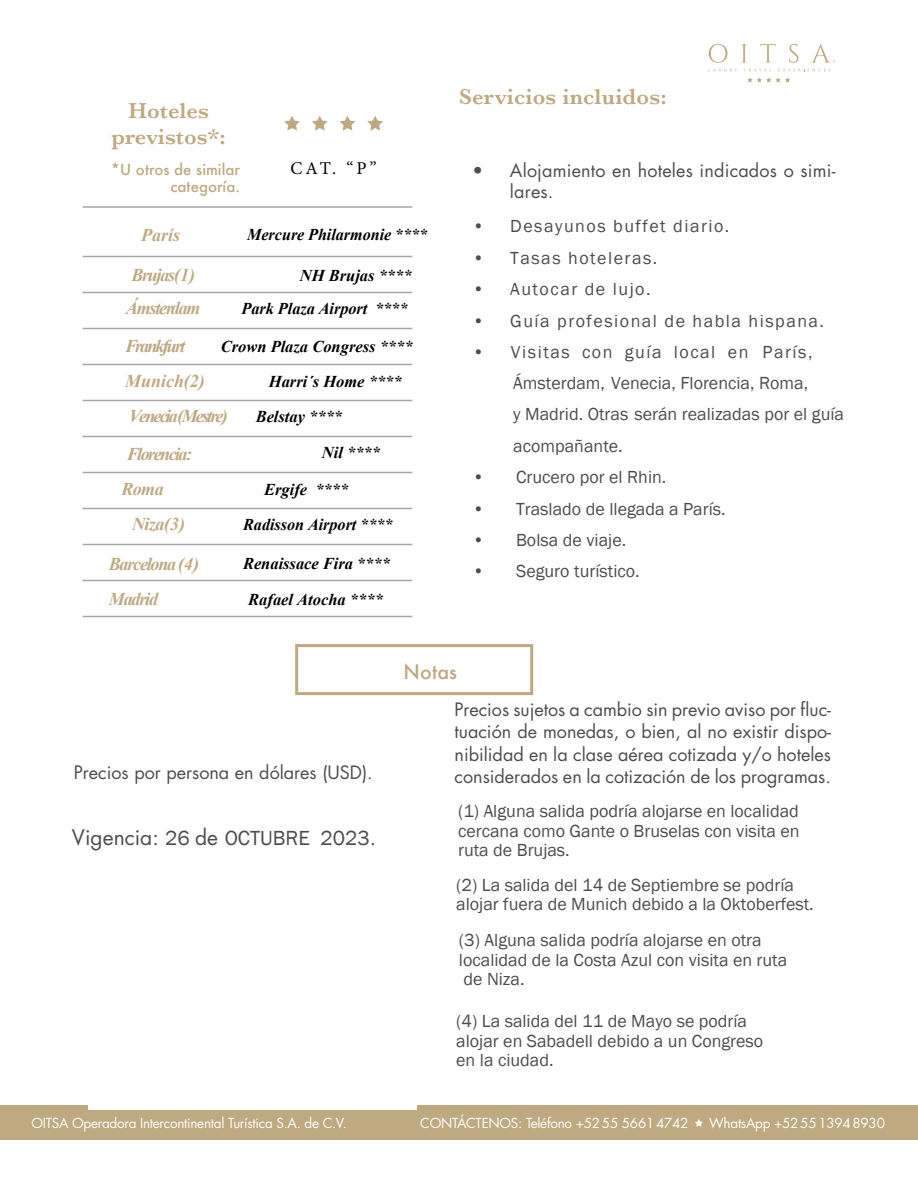
<style>
.page{position:relative;width:918px;height:1188px;background:#fff}
.page>*{position:absolute;margin:0;border:0;box-sizing:border-box;transform-origin:0 0}
.t1{font:600 22.5px/25.8px "Baskerville";letter-spacing:.01em;color:#bea980;text-align:center}
.t2{font:21px "Franklin Gothic";color:#4d4d4d}
.t3{font:500 19.5px "Futura";letter-spacing:.005em;color:#bea980}
.t4{font:18px/19.6px "Franklin Gothic";color:#4d4d4d}
.t5{font:18px/22.5px "Futura Std";color:#4d4d4d}
.t6{font:18px "Franklin Gothic";letter-spacing:.085em;color:#4d4d4d}
.t7{font:italic 700 18px "Times New Roman";letter-spacing:-.065em;color:#bea980}
.t8{font:italic 700 18px "Times New Roman";letter-spacing:-.1em;color:#bea980}
.t9{font:italic 700 18px "Times New Roman";letter-spacing:-.085em;color:#bea980}
.t10{font:18px "Minion Pro";color:#000}
.t11{font:italic 700 16.5px "Times New Roman";color:#000}
.t12{font:500 15px/16.5px "Futura";color:#bea980;text-align:right}
.t13{font:13.5px "Futura Std";letter-spacing:-.02em;color:#fff}
.s1{font-family:"Futura Std"}
</style>
<div class="page">
<svg style="left:747px;top:77px;width:43px;height:5px"></svg>
<svg style="left:708px;top:69px;width:29px;height:2px"></svg>
<svg style="left:744px;top:69px;width:26px;height:2px"></svg>
<svg style="left:778px;top:69px;width:52px;height:2px"></svg>
<svg style="left:709px;top:44px;width:18px;height:19px"></svg>
<svg style="left:741px;top:44px;width:6px;height:18px"></svg>
<svg style="left:760px;top:44px;width:16px;height:18px"></svg>
<svg style="left:789px;top:44px;width:9px;height:19px"></svg>
<svg style="left:811px;top:44px;width:25px;height:19px"></svg>
<div style="left:0;top:1106px;width:918px;height:34px;background:#bea980"></div>
<svg style="left:695px;top:1119px;width:8px;height:8px"></svg>
<div style="left:88px;top:87px;width:328px;height:1023px;background:#fff"></div>
<hr style="left:82px;top:206px;width:173px;height:2px;background:#a8a8a8">
<hr style="left:255px;top:206px;width:157px;height:2px;background:#a8a8a8">
<hr style="left:82px;top:256px;width:173px;height:1px;background:#a8a8a8">
<hr style="left:255px;top:256px;width:157px;height:1px;background:#a8a8a8">
<hr style="left:82px;top:292px;width:173px;height:1px;background:#a8a8a8">
<hr style="left:255px;top:292px;width:157px;height:1px;background:#a8a8a8">
<hr style="left:82px;top:328px;width:173px;height:1px;background:#a8a8a8">
<hr style="left:255px;top:328px;width:157px;height:1px;background:#a8a8a8">
<hr style="left:82px;top:364px;width:173px;height:1px;background:#a8a8a8">
<hr style="left:255px;top:364px;width:157px;height:1px;background:#a8a8a8">
<hr style="left:82px;top:400px;width:173px;height:1px;background:#a8a8a8">
<hr style="left:255px;top:400px;width:157px;height:1px;background:#a8a8a8">
<hr style="left:82px;top:436px;width:173px;height:1px;background:#a8a8a8">
<hr style="left:255px;top:436px;width:157px;height:1px;background:#a8a8a8">
<hr style="left:82px;top:472px;width:173px;height:1px;background:#a8a8a8">
<hr style="left:255px;top:472px;width:157px;height:1px;background:#a8a8a8">
<hr style="left:82px;top:508px;width:173px;height:1px;background:#a8a8a8">
<hr style="left:255px;top:508px;width:157px;height:1px;background:#a8a8a8">
<hr style="left:82px;top:544px;width:173px;height:1px;background:#a8a8a8">
<hr style="left:255px;top:544px;width:157px;height:1px;background:#a8a8a8">
<hr style="left:82px;top:580px;width:173px;height:1px;background:#a8a8a8">
<hr style="left:255px;top:580px;width:157px;height:1px;background:#a8a8a8">
<hr style="left:82px;top:616px;width:173px;height:1px;background:#a8a8a8">
<hr style="left:255px;top:616px;width:157px;height:1px;background:#a8a8a8">
<svg style="left:340px;top:116px;width:15px;height:15px"></svg>
<svg style="left:367px;top:116px;width:16px;height:15px"></svg>
<svg style="left:284px;top:116px;width:16px;height:15px"></svg>
<svg style="left:312px;top:116px;width:16px;height:15px"></svg>
<div style="left:295px;top:644px;width:238px;height:51px;border:3px solid #bea980"></div>
<p class="t1" style="left:112px;top:97px;width:116px">Hoteles previstos*:</p>
<p class="t12" style="left:111px;top:161px;width:131px">*U otros de similar categoría.</p>
<p class="t10" style="left:291px;top:156px;width:88px">CAT. “P”</p>
<p class="t7" style="left:141px;top:225px;width:40px">París</p>
<p class="t11" style="left:247px;top:225px;width:182px">Mercure Philarmonie ****</p>
<p class="t7" style="left:131px;top:265px;width:65px">Brujas(1)</p>
<p class="t11" style="left:300px;top:266px;width:113px">NH Brujas ****</p>
<p class="t7" style="left:126px;top:298px;width:76px">Ámsterdam</p>
<p class="t11" style="left:242px;top:299px;width:168px">Park Plaza Airport ****</p>
<p class="t8" style="left:125px;top:336px;width:62px">Frankfurt</p>
<p class="t11" style="left:221px;top:337px;width:193px">Crown Plaza Congress ****</p>
<p class="t7" style="left:125px;top:371px;width:81px">Munich(2)</p>
<p class="t11" style="left:269px;top:372px;width:134px">Harri´s Home ****</p>
<p class="t8" style="left:129px;top:406px;width:100px">Venecia (Mestre)</p>
<p class="t11" style="left:256px;top:407px;width:88px">Belstay ****</p>
<p class="t9" style="left:127px;top:444px;width:67px">Florencia:</p>
<p class="t11" style="left:322px;top:444px;width:60px">Nil ****</p>
<p class="t7" style="left:121px;top:479px;width:44px">Roma</p>
<p class="t11" style="left:264px;top:481px;width:86px">Ergife ****</p>
<p class="t7" style="left:132px;top:514px;width:54px">Niza(3)</p>
<p class="t11" style="left:243px;top:515px;width:151px">Radisson Airport ****</p>
<p class="t7" style="left:109px;top:554px;width:92px">Barcelona (4)</p>
<p class="t11" style="left:243px;top:554px;width:148px">Renaissace Fira ****</p>
<p class="t7" style="left:109px;top:589px;width:51px">Madrid</p>
<p class="t11" style="left:248px;top:590px;width:136px">Rafael Atocha ****</p>
<p class="t1" style="left:459px;top:83px;width:209px">Servicios incluidos:</p>
<p class="t5" style="left:510px;top:160px;width:327px;line-height:21px;text-indent:-37px">• Alojamiento en hoteles indicados o simi&shy;lares.</p>
<p class="t6" style="left:472px;top:216px;width:258px">• Desayunos buffet diario.</p>
<p class="t6" style="left:472px;top:247px;width:186px">• Tasas hoteleras.</p>
<p class="t6" style="left:472px;top:279px;width:180px">• Autocar de lujo.</p>
<p class="t6" style="left:472px;top:310px;width:353px">• Guía profesional de habla hispana.</p>
<p class="t6" style="left:472px;top:342px;width:342px">• Visitas con guía local en París,</p>
<p class="t4" style="left:513px;top:367px;width:333px;line-height:31.3px">Ámsterdam, Venecia, Florencia, Roma,<br>y Madrid. Otras serán realizadas por el guía acompañante.</p>
<p class="t4" style="left:472px;top:467px;width:195px">• Crucero por el Rhin.</p>
<p class="t4" style="left:472px;top:499px;width:255px">• Traslado de llegada a París.</p>
<p class="t4" style="left:472px;top:530px;width:155px">• Bolsa de viaje.</p>
<p class="t4" style="left:472px;top:561px;width:169px">• Seguro turístico.</p>
<p class="t5" style="left:74px;top:762px;width:301px">Precios por persona en dólares (USD).</p>
<p class="t2" style="left:72px;top:826px;width:306px"><span class="s1">Vigencia:</span> 26 <span class="s1">de</span> OCTUBRE 2023<span class="s1">.</span></p>
<p class="t3" style="left:404px;top:659px;width:55px">Notas</p>
<p class="t5" style="left:454px;top:698px;width:378px;text-align:justify">Precios sujetos a cambio sin previo aviso por fluc&shy;tuación de monedas, o bien, al no existir dispo&shy;nibilidad en la clase aérea cotizada y/o hoteles considerados en la cotización de los programas.</p>
<p class="t4" style="left:458px;top:801px;width:343px;text-align:justify">(1) Alguna salida podría alojarse en localidad cercana como Gante o Bruselas con visita en ruta de Brujas.</p>
<p class="t4" style="left:456px;top:874px;width:359px">(2) La salida del 14 de Septiembre se podría alojar fuera de Munich debido a la Oktoberfest.</p>
<p class="t4" style="left:459px;top:930px;width:330px">(3) Alguna salida podría alojarse en otra localidad de la Costa Azul con visita en ruta de Niza.</p>
<p class="t4" style="left:456px;top:1011px;width:308px">(4) La salida del 11 de Mayo se podría alojar en Sabadell debido a un Congreso en la ciudad.</p>
<p class="t13" style="left:32px;top:1115px;width:317px">OITSA Operadora Intercontinental Turística S.A. de C.V.</p>
<p class="t13" style="left:420px;top:1115px;width:270px">CONTÁCTENOS: Teléfono +5255 56614742</p>
<p class="t13" style="left:709px;top:1115px;width:177px">WhatsApp +525513948930</p>
</div>
